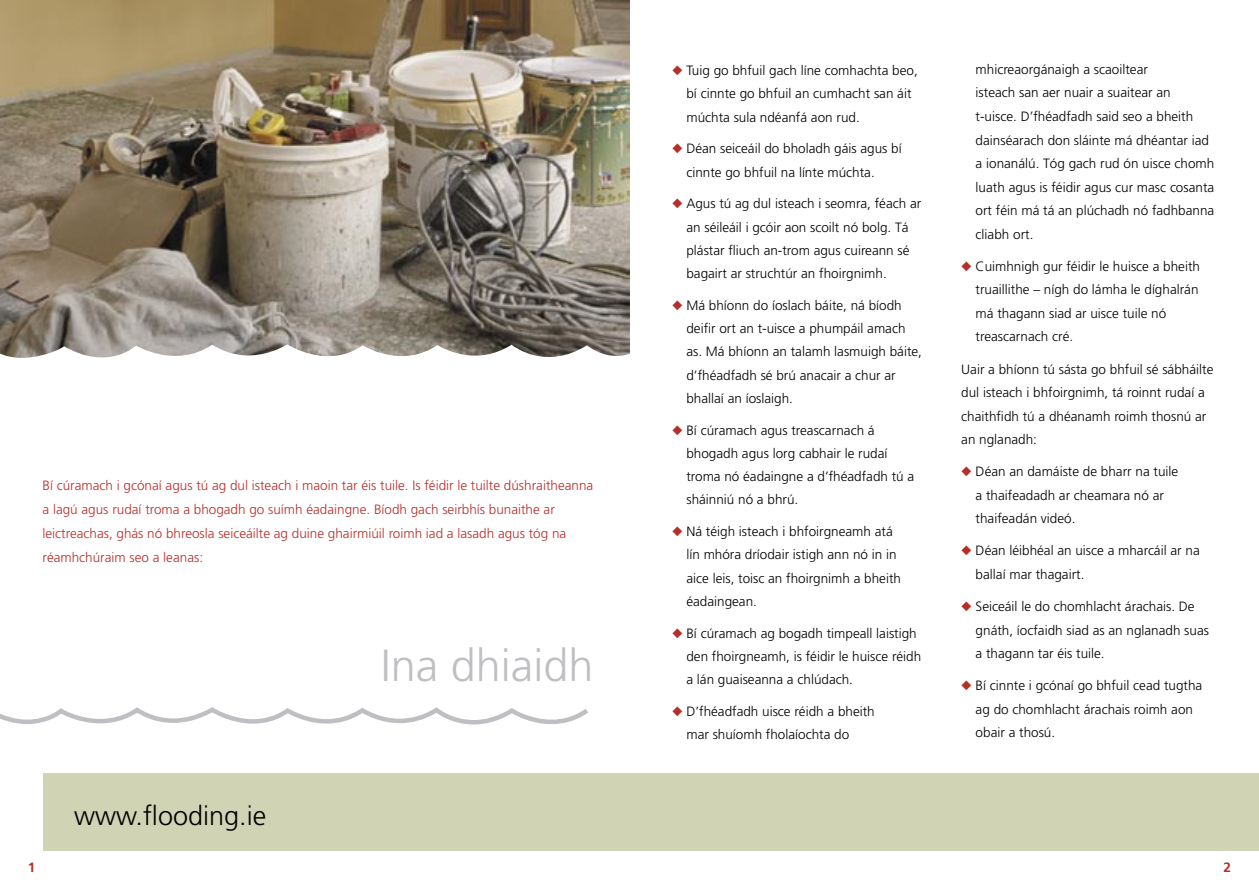
<style>
.page{position:relative;width:1259px;height:893px;background:#fff}
.page>*{position:absolute;margin:0;border:0;box-sizing:border-box;transform-origin:0 0}
.t1{font:300 45px "Frutiger";color:#bfbec2}
.t2{font:300 27px "Frutiger";color:#000}
.t3{font:300 13.5px/23.5px "Frutiger";color:#000}
.t4{font:300 13.5px/24px "Frutiger";color:#b52f2a}
.t5{font:700 13.5px "Frutiger";color:#b52f2a}
.s1{color:#b52f2a}
</style>
<div class="page">
<div style="left:43px;top:773px;width:586px;height:78px;background:#d0d4b4"></div>
<img style="left:0;top:0;width:629px;height:344px">
<svg style="left:0;top:707px;width:588px;height:17px"></svg>
<svg style="left:0;top:344px;width:630px;height:14px"></svg>
<div style="left:629px;top:773px;width:630px;height:78px;background:#d0d4b4"></div>
<p class="t4" style="left:43px;top:473px;width:552px">Bí cúramach i gcónaí agus tú ag dul isteach i maoin tar éis tuile. Is féidir le tuilte dúshraitheanna a lagú agus rudaí troma a bhogadh go suímh éadaingne. Bíodh gach seirbhís bunaithe ar leictreachas, ghás nó bhreosla seiceáilte ag duine ghairmiúil roimh iad a lasadh agus tóg na réamhchúraim seo a leanas:</p>
<h2 class="t2" style="left:74px;top:800px;width:194px">www.flooding.ie</h2>
<h1 class="t1" style="left:381px;top:640px;width:214px">Ina dhiaidh</h1>
<p class="t3" style="left:686px;top:59px;width:233px;text-indent:-14px"><span class="s1">◆</span> Tuig go bhfuil gach líne comhachta beo, bí cinnte go bhfuil an cumhacht san áit múchta sula ndéanfá aon rud.</p>
<p class="t3" style="left:686px;top:137px;width:217px;text-indent:-14px"><span class="s1">◆</span> Déan seiceáil do bholadh gáis agus bí cinnte go bhfuil na línte múchta.</p>
<p class="t3" style="left:686px;top:192px;width:236px;text-indent:-14px"><span class="s1">◆</span> Agus tú ag dul isteach i seomra, féach ar an séileáil i gcóir aon scoilt nó bolg. Tá plástar fliuch an-trom agus cuireann sé bagairt ar struchtúr an fhoirgnimh.</p>
<p class="t3" style="left:686px;top:293px;width:237px;text-indent:-14px"><span class="s1">◆</span> Má bhíonn do íoslach báite, ná bíodh deifir ort an t-uisce a phumpáil amach as. Má bhíonn an talamh lasmuigh báite, d’fhéadfadh sé brú anacair a chur ar bhallaí an íoslaigh.</p>
<p class="t3" style="left:686px;top:418px;width:229px;text-indent:-14px"><span class="s1">◆</span> Bí cúramach agus treascarnach á bhogadh agus lorg cabhair le rudaí troma nó éadaingne a d’fhéadfadh tú a sháinniú nó a bhrú.</p>
<p class="t3" style="left:686px;top:520px;width:216px;text-indent:-14px"><span class="s1">◆</span> Ná téigh isteach i bhfoirgneamh atá lín mhóra dríodair istigh ann nó in in aice leis, toisc an fhoirgnimh a bheith éadaingean.</p>
<p class="t3" style="left:686px;top:621px;width:236px;text-indent:-14px"><span class="s1">◆</span> Bí cúramach ag bogadh timpeall laistigh den fhoirgneamh, is féidir le huisce réidh a lán guaiseanna a chlúdach.</p>
<p class="t3" style="left:686px;top:700px;width:190px;text-indent:-14px"><span class="s1">◆</span> D’fhéadfadh uisce réidh a bheith mar shuíomh fholaíochta do</p>
<p class="t3" style="left:975px;top:57px;width:240px">mhicreaorgánaigh a scaoiltear<br>isteach san aer nuair a suaitear an t-uisce. D’fhéadfadh said seo a bheith dainséarach don sláinte má dhéantar iad a ionanálú. Tóg gach rud ón uisce chomh luath agus is féidir agus cur masc cosanta ort féin má tá an plúchadh nó fadhbanna cliabh ort.</p>
<p class="t3" style="left:975px;top:254px;width:226px;text-indent:-14px"><span class="s1">◆</span> Cuimhnigh gur féidir le huisce a bheith truaillithe – nígh do lámha le díghalrán má thagann siad ar uisce tuile nó treascarnach cré.</p>
<p class="t3" style="left:961px;top:357px;width:254px">Uair a bhíonn tú sásta go bhfuil sé sábháilte dul isteach i bhfoirgnimh, tá roinnt rudaí a chaithfidh tú a dhéanamh roimh thosnú ar an nglanadh:</p>
<p class="t3" style="left:975px;top:460px;width:204px;text-indent:-14px"><span class="s1">◆</span> Déan an damáiste de bharr na tuile a thaifeadadh ar cheamara nó ar thaifeadán videó.</p>
<p class="t3" style="left:975px;top:539px;width:226px;text-indent:-14px"><span class="s1">◆</span> Déan léibhéal an uisce a mharcáil ar na ballaí mar thagairt.</p>
<p class="t3" style="left:975px;top:595px;width:235px;text-indent:-14px"><span class="s1">◆</span> Seiceáil le do chomhlacht árachais. De gnáth, íocfaidh siad as an nglanadh suas a thagann tar éis tuile.</p>
<p class="t3" style="left:975px;top:674px;width:228px;text-indent:-14px"><span class="s1">◆</span> Bí cinnte i gcónaí go bhfuil cead tugtha ag do chomhlacht árachais roimh aon obair a thosú.</p>
<p class="t5" style="left:28px;top:859px;width:9px">1</p>
<p class="t5" style="left:1223px;top:859px;width:9px">2</p>
</div>
